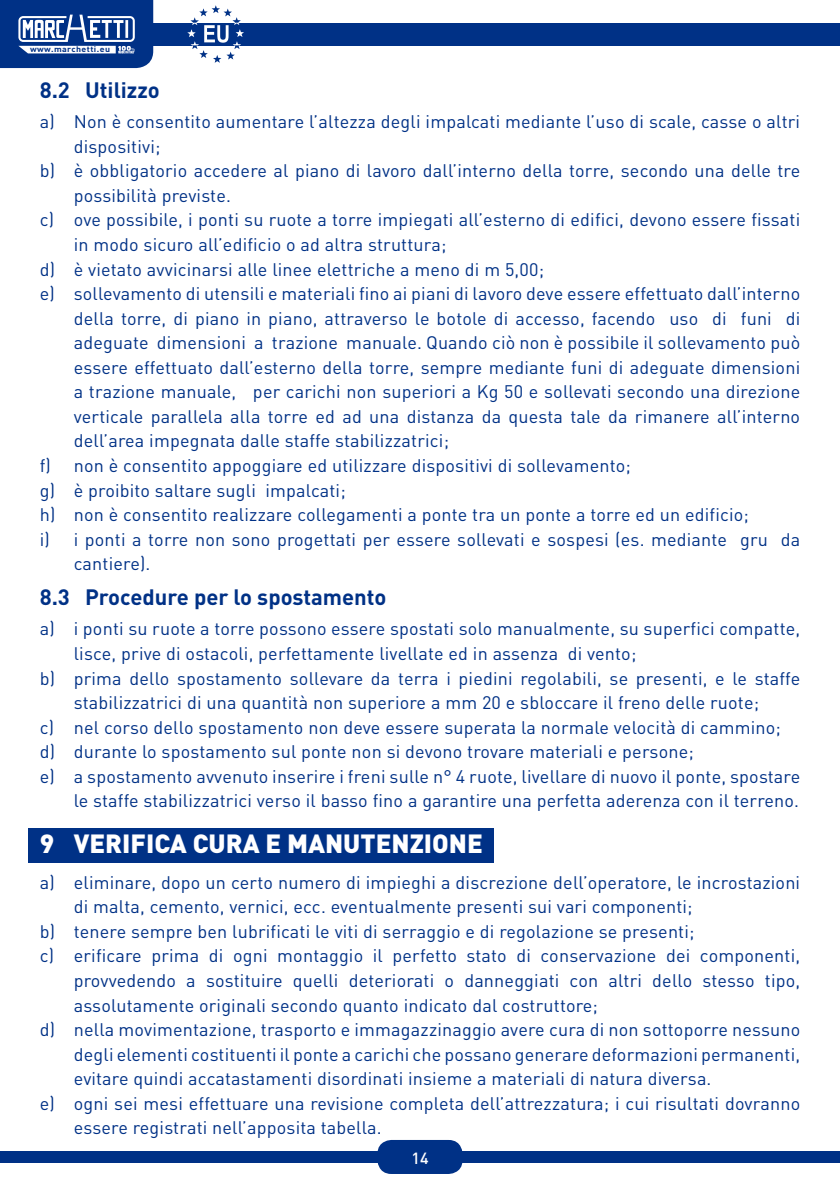
<style>
.page{position:relative;width:840px;height:1191px;background:#fff}
.page>*{position:absolute;margin:0;border:0;box-sizing:border-box;transform-origin:0 0}
.t1{font:900 26px "DIN";color:#fff}
.t2{font:700 22px "DIN";color:#003186}
.t3{font:18px "DIN";letter-spacing:.01em;color:#003186}
.t4{font:500 16px "DIN";color:#fff}
.t5{font:700 8px "DIN";letter-spacing:.05em;color:#003186;scale:1.1 1}
</style>
<div class="page">
<div style="left:142px;top:23px;width:697px;height:22px;background:#003186"></div>
<div style="left:0;top:1151px;width:839px;height:11px;background:#003186"></div>
<div style="left:377px;top:1140px;width:85px;height:34px;background:#003186;border-radius:14px"></div>
<svg style="left:187px;top:5px;width:57px;height:58px"></svg>
<svg style="left:0;top:0;width:153px;height:68px"></svg>
<div style="left:28px;top:828px;width:466px;height:35px;background:#003186"></div>
<p class="t5" style="left:30px;top:44px;width:74px">www.marchetti.eu</p>
<p class="t2" style="left:40px;top:76px;width:122px">8.2 Utilizzo</p>
<p class="t3" style="left:40px;top:110px;width:761px">a) Non è consentito aumentare l’altezza degli impalcati mediante l’uso di scale, casse o altri</p>
<p class="t3" style="left:74px;top:135px;width:88px">dispositivi;</p>
<p class="t3" style="left:40px;top:159px;width:761px">b) è obbligatorio accedere al piano di lavoro dall’interno della torre, secondo una delle tre</p>
<p class="t3" style="left:74px;top:184px;width:158px">possibilità previste.</p>
<p class="t3" style="left:40px;top:209px;width:761px">c) ove possibile, i ponti su ruote a torre impiegati all’esterno di edifici, devono essere fissati</p>
<p class="t3" style="left:74px;top:233px;width:374px">in modo sicuro all’edificio o ad altra struttura;</p>
<p class="t3" style="left:40px;top:258px;width:505px">d) è vietato avvicinarsi alle linee elettriche a meno di m 5,00;</p>
<p class="t3" style="left:40px;top:282px;width:761px">e) sollevamento di utensili e materiali fino ai piani di lavoro deve essere effettuato dall’interno</p>
<p class="t3" style="left:74px;top:307px;width:727px">della torre, di piano in piano, attraverso le botole di accesso, facendo uso di funi di</p>
<p class="t3" style="left:74px;top:331px;width:727px">adeguate dimensioni a trazione manuale. Quando ciò non è possibile il sollevamento può</p>
<p class="t3" style="left:74px;top:356px;width:727px">essere effettuato dall’esterno della torre, sempre mediante funi di adeguate dimensioni</p>
<p class="t3" style="left:74px;top:380px;width:727px">a trazione manuale, per carichi non superiori a Kg 50 e sollevati secondo una direzione</p>
<p class="t3" style="left:74px;top:405px;width:727px">verticale parallela alla torre ed ad una distanza da questa tale da rimanere all’interno</p>
<p class="t3" style="left:74px;top:430px;width:376px">dell’area impegnata dalle staffe stabilizzatrici;</p>
<p class="t3" style="left:40px;top:454px;width:592px">f) non è consentito appoggiare ed utilizzare dispositivi di sollevamento;</p>
<p class="t3" style="left:40px;top:479px;width:307px">g) è proibito saltare sugli impalcati;</p>
<p class="t3" style="left:40px;top:503px;width:710px">h) non è consentito realizzare collegamenti a ponte tra un ponte a torre ed un edificio;</p>
<p class="t3" style="left:40px;top:528px;width:761px">i) i ponti a torre non sono progettati per essere sollevati e sospesi (es. mediante gru da</p>
<p class="t3" style="left:74px;top:552px;width:78px">cantiere).</p>
<p class="t2" style="left:40px;top:583px;width:348px">8.3 Procedure per lo spostamento</p>
<p class="t3" style="left:40px;top:617px;width:761px">a) i ponti su ruote a torre possono essere spostati solo manualmente, su superfici compatte,</p>
<p class="t3" style="left:74px;top:642px;width:563px">lisce, prive di ostacoli, perfettamente livellate ed in assenza di vento;</p>
<p class="t3" style="left:40px;top:667px;width:761px">b) prima dello spostamento sollevare da terra i piedini regolabili, se presenti, e le staffe</p>
<p class="t3" style="left:74px;top:691px;width:686px">stabilizzatrici di una quantità non superiore a mm 20 e sbloccare il freno delle ruote;</p>
<p class="t3" style="left:40px;top:716px;width:742px">c) nel corso dello spostamento non deve essere superata la normale velocità di cammino;</p>
<p class="t3" style="left:40px;top:740px;width:655px">d) durante lo spostamento sul ponte non si devono trovare materiali e persone;</p>
<p class="t3" style="left:40px;top:765px;width:761px">e) a spostamento avvenuto inserire i freni sulle n° 4 ruote, livellare di nuovo il ponte, spostare</p>
<p class="t3" style="left:74px;top:789px;width:726px">le staffe stabilizzatrici verso il basso fino a garantire una perfetta aderenza con il terreno.</p>
<h1 class="t1" style="left:40px;top:826px;width:444px">9 VERIFICA CURA E MANUTENZIONE</h1>
<p class="t3" style="left:40px;top:871px;width:761px">a) eliminare, dopo un certo numero di impieghi a discrezione dell’operatore, le incrostazioni</p>
<p class="t3" style="left:74px;top:895px;width:620px">di malta, cemento, vernici, ecc. eventualmente presenti sui vari componenti;</p>
<p class="t3" style="left:40px;top:920px;width:656px">b) tenere sempre ben lubrificati le viti di serraggio e di regolazione se presenti;</p>
<p class="t3" style="left:40px;top:944px;width:761px">c) erificare prima di ogni montaggio il perfetto stato di conservazione dei componenti,</p>
<p class="t3" style="left:74px;top:969px;width:727px">provvedendo a sostituire quelli deteriorati o danneggiati con altri dello stesso tipo,</p>
<p class="t3" style="left:74px;top:993px;width:525px">assolutamente originali secondo quanto indicato dal costruttore;</p>
<p class="t3" style="left:40px;top:1018px;width:761px">d) nella movimentazione, trasporto e immagazzinaggio avere cura di non sottoporre nessuno</p>
<p class="t3" style="left:74px;top:1043px;width:727px">degli elementi costituenti il ponte a carichi che possano generare deformazioni permanenti,</p>
<p class="t3" style="left:74px;top:1067px;width:639px">evitare quindi accatastamenti disordinati insieme a materiali di natura diversa.</p>
<p class="t3" style="left:40px;top:1092px;width:761px">e) ogni sei mesi effettuare una revisione completa dell’attrezzatura; i cui risultati dovranno</p>
<p class="t3" style="left:74px;top:1116px;width:309px">essere registrati nell’apposita tabella.</p>
<p class="t4" style="left:411px;top:1147px;width:19px">14</p>
</div>
